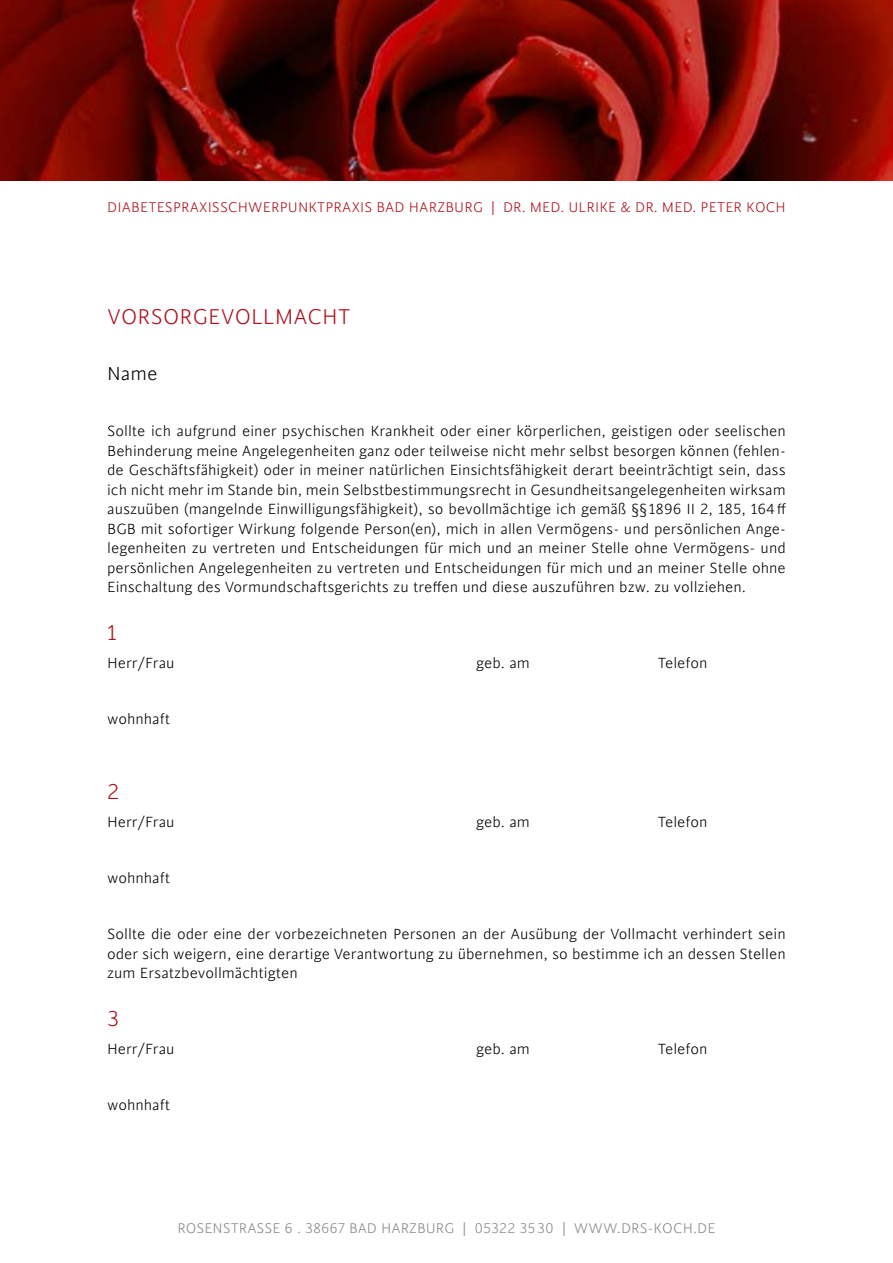
<style>
.page{position:relative;width:893px;height:1263px;background:#fff}
.page>*{position:absolute;margin:0;border:0;box-sizing:border-box;transform-origin:0 0}
.t1{font:300 24px "Cinta";letter-spacing:.01em;color:#ad111c}
.t2{font:300 21px "Cinta";color:#000}
.t3{font:300 16.5px/19.5px "Cinta";color:#000;text-align:justify}
.t4{font:300 15.75px "Cinta";letter-spacing:.01em;color:#ad111c}
.t5{font:300 15.75px "Cinta";color:#87888a}
</style>
<div class="page">
<img style="left:0;top:0;width:892px;height:180px">
<p class="t4" style="left:107px;top:199px;width:680px">DIABETESPRAXISSCHWERPUNKTPRAXIS BAD HARZBURG | DR. MED. ULRIKE &amp; DR. MED. PETER KOCH</p>
<p class="t1" style="left:107px;top:304px;width:245px">VORSORGEVOLLMACHT</p>
<p class="t2" style="left:107px;top:362px;width:52px">Name</p>
<p class="t3" style="left:107px;top:422px;width:680px">Sollte ich aufgrund einer psychischen Krankheit oder einer körperlichen, geistigen oder seelischen Behinderung meine Angelegenheiten ganz oder teilweise nicht mehr selbst besorgen können (fehlen&shy;de Geschäftsfähigkeit) oder in meiner natürlichen Einsichtsfähigkeit derart beeinträchtigt sein, dass ich nicht mehr im Stande bin, mein Selbstbestimmungsrecht in Gesundheitsangelegenheiten wirksam auszuüben (mangelnde Einwilligungsfähigkeit), so bevollmächtige ich gemäß §§1896 II 2, 185, 164ff BGB mit sofortiger Wirkung folgende Person(en), mich in allen Vermögens- und persönlichen Ange&shy;legenheiten zu vertreten und Entscheidungen für mich und an meiner Stelle ohne Vermögens- und persönlichen Angelegenheiten zu vertreten und Entscheidungen für mich und an meiner Stelle ohne Einschaltung des Vormundschaftsgerichts zu treffen und diese auszuführen bzw. zu vollziehen.</p>
<p class="t1" style="left:107px;top:619px;width:11px">1</p>
<p class="t3" style="left:107px;top:653px;width:69px">Herr/Frau</p>
<p class="t3" style="left:476px;top:653px;width:55px">geb. am</p>
<p class="t3" style="left:658px;top:653px;width:51px">Telefon</p>
<p class="t3" style="left:107px;top:709px;width:64px">wohnhaft</p>
<p class="t1" style="left:107px;top:779px;width:14px">2</p>
<p class="t3" style="left:107px;top:813px;width:69px">Herr/Frau</p>
<p class="t3" style="left:476px;top:813px;width:55px">geb. am</p>
<p class="t3" style="left:658px;top:813px;width:51px">Telefon</p>
<p class="t3" style="left:107px;top:869px;width:64px">wohnhaft</p>
<p class="t3" style="left:107px;top:925px;width:680px">Sollte die oder eine der vorbezeichneten Personen an der Ausübung der Vollmacht verhindert sein oder sich weigern, eine derartige Verantwortung zu übernehmen, so bestimme ich an dessen Stellen zum Ersatzbevollmächtigten</p>
<p class="t1" style="left:107px;top:1005px;width:14px">3</p>
<p class="t3" style="left:107px;top:1039px;width:69px">Herr/Frau</p>
<p class="t3" style="left:476px;top:1039px;width:55px">geb. am</p>
<p class="t3" style="left:658px;top:1039px;width:51px">Telefon</p>
<p class="t3" style="left:107px;top:1095px;width:64px">wohnhaft</p>
<p class="t5" style="left:177px;top:1220px;width:540px">ROSENSTRASSE 6 . 38667 BAD HARZBURG | 05322 3530 | WWW.DRS-KOCH.DE</p>
</div>
